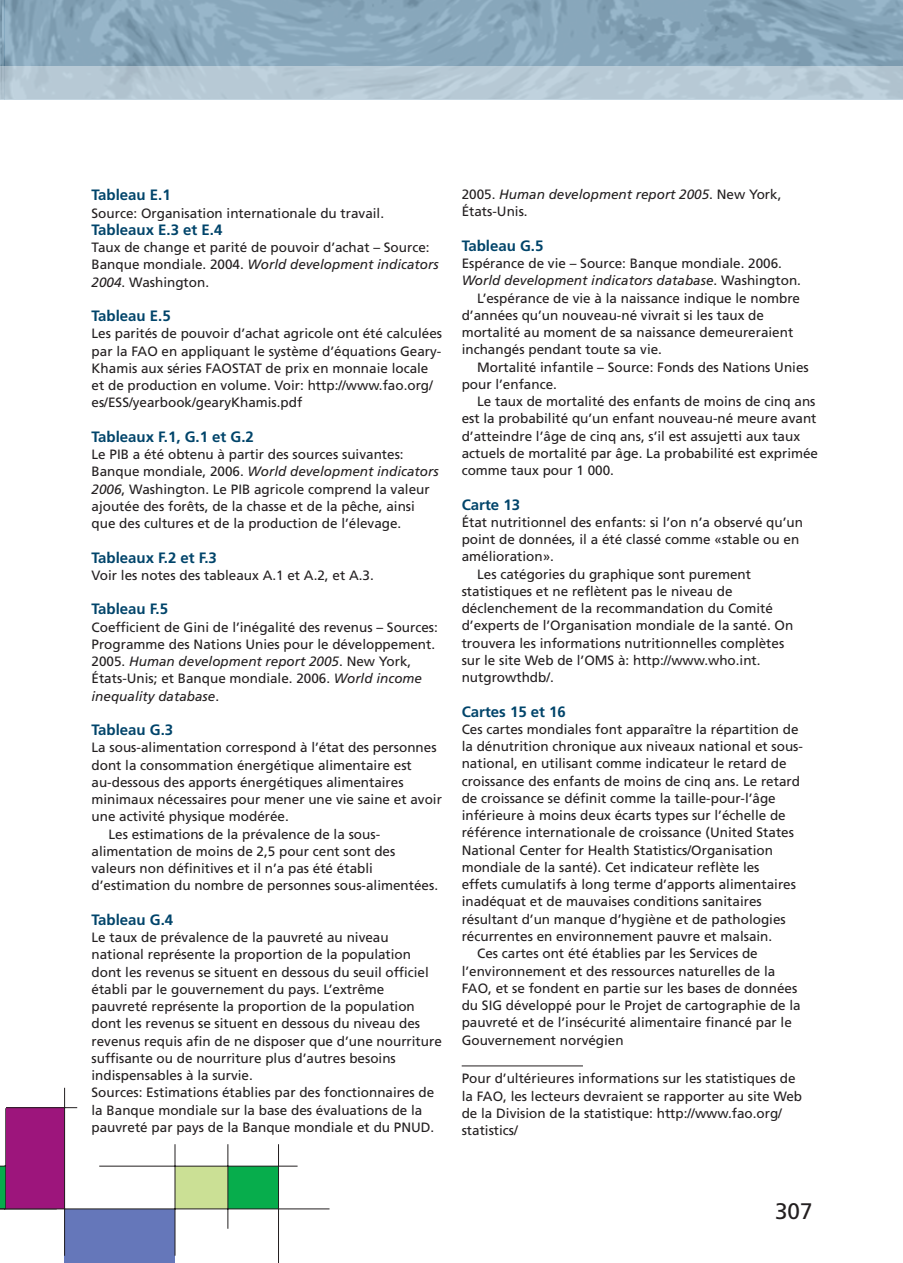
<style>
.page{position:relative;width:903px;height:1263px;background:#fff}
.page>*{position:absolute;margin:0;border:0;box-sizing:border-box;transform-origin:0 0}
.t1{font:22.5px "Frutiger LT Std";color:#231f20}
.t2{font:700 15px "Frutiger LT Std";color:#00446a}
.t3{font:13.5px/17.2px "Frutiger LT Std";color:#231f20}
.t4{font:italic 13.5px/17.2px "Frutiger LT Std";color:#231f20}
.s1{font-style:italic}
.s2{font-style:normal}
</style>
<div class="page">
<svg style="left:0;top:3px;width:5px;height:63px"></svg>
<svg style="left:0;top:66px;width:5px;height:34px"></svg>
<div style="left:0;top:1166px;width:5px;height:43px;background:#07ad4c"></div>
<hr style="left:0;top:1144px;width:1px;height:119px;background:#231f20">
<svg style="left:5px;top:0;width:898px;height:66px;background:#88a6ba"></svg>
<div style="left:5px;top:66px;width:898px;height:34px;background:#b7c9d5"></div>
<hr style="left:5px;top:1144px;width:1px;height:119px;background:#231f20">
<div style="left:64px;top:1209px;width:111px;height:54px;background:#6577ba"></div>
<div style="left:6px;top:1108px;width:58px;height:101px;background:#9d157c"></div>
<div style="left:175px;top:1166px;width:53px;height:43px;background:#cbe095"></div>
<div style="left:228px;top:1166px;width:51px;height:43px;background:#07ad4c"></div>
<hr style="left:5px;top:1209px;width:325px;height:1px;background:#231f20">
<hr style="left:6px;top:1107px;width:71px;height:1px;background:#231f20">
<hr style="left:64px;top:1088px;width:1px;height:168px;background:#231f20">
<hr style="left:175px;top:1144px;width:1px;height:112px;background:#231f20">
<hr style="left:228px;top:1144px;width:1px;height:85px;background:#231f20">
<hr style="left:278px;top:1144px;width:1px;height:119px;background:#231f20">
<hr style="left:99px;top:1166px;width:199px;height:1px;background:#231f20">
<hr style="left:462px;top:1066px;width:121px;height:1px;background:#231f20">
<svg style="left:0;top:0;width:6px;height:3px"></svg>
<svg style="left:897px;top:0;width:6px;height:3px"></svg>
<p class="t2" style="left:92px;top:186px;width:81px">Tableau E.1</p>
<p class="t3" style="left:92px;top:204px;width:294px">Source: Organisation internationale du travail.</p>
<p class="t2" style="left:92px;top:221px;width:132px">Tableaux E.3 et E.4</p>
<p class="t3" style="left:92px;top:239px;width:349px">Taux de change et parité de pouvoir d’achat – Source:<br>Banque mondiale. 2004. <span class="s1">World development indicators<br>2004</span>. Washington.</p>
<p class="t2" style="left:92px;top:307px;width:81px">Tableau E.5</p>
<p class="t3" style="left:92px;top:325px;width:352px">Les parités de pouvoir d’achat agricole ont été calculées par la FAO en appliquant le système d’équations Geary-Khamis aux séries FAOSTAT de prix en monnaie locale et de production en volume. Voir: http://www.fao.org/ es/ESS/yearbook/gearyKhamis.pdf</p>
<p class="t2" style="left:92px;top:428px;width:164px">Tableaux F.1, G.1 et G.2</p>
<p class="t3" style="left:92px;top:446px;width:349px">Le PIB a été obtenu à partir des sources suivantes:<br>Banque mondiale, 2006. <span class="s1">World development indicators 2006</span>, Washington. Le PIB agricole comprend la valeur ajoutée des forêts, de la chasse et de la pêche, ainsi que des cultures et de la production de l’élevage.</p>
<p class="t2" style="left:92px;top:549px;width:127px">Tableaux F.2 et F.3</p>
<p class="t3" style="left:92px;top:567px;width:284px">Voir les notes des tableaux A.1 et A.2, et A.3.</p>
<p class="t2" style="left:92px;top:600px;width:78px">Tableau F.5</p>
<p class="t3" style="left:92px;top:618px;width:348px">Coefficient de Gini de l’inégalité des revenus – Sources:<br>Programme des Nations Unies pour le développement.<br>2005. <span class="s1">Human development report 2005</span>. New York, États-Unis; et Banque mondiale. 2006. <span class="s1">World income inequality database</span>.</p>
<p class="t2" style="left:92px;top:721px;width:83px">Tableau G.3</p>
<p class="t3" style="left:92px;top:739px;width:347px">La sous-alimentation correspond à l’état des personnes</p>
<p class="t3" style="left:92px;top:756px;width:322px">dont la consommation énergétique alimentaire est</p>
<p class="t3" style="left:92px;top:774px;width:314px">au-dessous des apports énergétiques alimentaires</p>
<p class="t3" style="left:92px;top:791px;width:352px">minimaux nécessaires pour mener une vie saine et avoir</p>
<p class="t3" style="left:92px;top:808px;width:199px">une activité physique modérée.</p>
<p class="t3" style="left:109px;top:825px;width:273px">Les estimations de la prévalence de la sous-</p>
<p class="t3" style="left:92px;top:843px;width:305px">alimentation de moins de 2,5 pour cent sont des</p>
<p class="t3" style="left:92px;top:860px;width:283px">valeurs non définitives et il n’a pas été établi</p>
<p class="t3" style="left:92px;top:877px;width:348px">d’estimation du nombre de personnes sous-alimentées.</p>
<p class="t2" style="left:92px;top:911px;width:83px">Tableau G.4</p>
<p class="t3" style="left:92px;top:929px;width:352px">Le taux de prévalence de la pauvreté au niveau national représente la proportion de la population dont les revenus se situent en dessous du seuil officiel établi par le gouvernement du pays. L’extrême pauvreté représente la proportion de la population dont les revenus se situent en dessous du niveau des revenus requis afin de ne disposer que d’une nourriture suffisante ou de nourriture plus d’autres besoins indispensables à la survie.<br>Sources: Estimations établies par des fonctionnaires de la Banque mondiale sur la base des évaluations de la pauvreté par pays de la Banque mondiale et du PNUD.</p>
<p class="t4" style="left:462px;top:186px;width:321px"><span class="s2">2005.</span> Human development report 2005<span class="s2">. New York,<br>États-Unis.</span></p>
<p class="t2" style="left:462px;top:237px;width:83px">Tableau G.5</p>
<p class="t3" style="left:462px;top:255px;width:322px">Espérance de vie – Source: Banque mondiale. 2006.</p>
<p class="t4" style="left:462px;top:272px;width:341px">World development indicators database<span class="s2">. Washington.</span></p>
<p class="t3" style="left:477px;top:289px;width:324px">L’espérance de vie à la naissance indique le nombre</p>
<p class="t3" style="left:462px;top:307px;width:304px">d’années qu’un nouveau-né vivrait si les taux de</p>
<p class="t3" style="left:462px;top:324px;width:333px">mortalité au moment de sa naissance demeureraient</p>
<p class="t3" style="left:462px;top:341px;width:202px">inchangés pendant toute sa vie.</p>
<p class="t3" style="left:477px;top:358px;width:333px">Mortalité infantile – Source: Fonds des Nations Unies</p>
<p class="t3" style="left:462px;top:376px;width:97px">pour l’enfance.</p>
<p class="t3" style="left:477px;top:393px;width:340px">Le taux de mortalité des enfants de moins de cinq ans</p>
<p class="t3" style="left:462px;top:410px;width:356px">est la probabilité qu’un enfant nouveau-né meure avant</p>
<p class="t3" style="left:462px;top:427px;width:340px">d’atteindre l’âge de cinq ans, s’il est assujetti aux taux</p>
<p class="t3" style="left:462px;top:445px;width:358px">actuels de mortalité par âge. La probabilité est exprimée</p>
<p class="t3" style="left:462px;top:462px;width:154px">comme taux pour 1 000.</p>
<p class="t2" style="left:462px;top:496px;width:60px">Carte 13</p>
<p class="t3" style="left:462px;top:514px;width:343px">État nutritionnel des enfants: si l’on n’a observé qu’un</p>
<p class="t3" style="left:462px;top:531px;width:339px">point de données, il a été classé comme «stable ou en</p>
<p class="t3" style="left:462px;top:548px;width:94px">amélioration».</p>
<p class="t3" style="left:477px;top:565px;width:275px">Les catégories du graphique sont purement</p>
<p class="t3" style="left:462px;top:583px;width:272px">statistiques et ne reflètent pas le niveau de</p>
<p class="t3" style="left:462px;top:600px;width:313px">déclenchement de la recommandation du Comité</p>
<p class="t3" style="left:462px;top:617px;width:333px">d’experts de l’Organisation mondiale de la santé. On</p>
<p class="t3" style="left:462px;top:634px;width:324px">trouvera les informations nutritionnelles complètes</p>
<p class="t3" style="left:462px;top:652px;width:300px">sur le site Web de l’OMS à: http://www.who.int.</p>
<p class="t3" style="left:462px;top:669px;width:94px">nutgrowthdb/.</p>
<p class="t2" style="left:462px;top:703px;width:106px">Cartes 15 et 16</p>
<p class="t3" style="left:462px;top:721px;width:338px">Ces cartes mondiales font apparaître la répartition de</p>
<p class="t3" style="left:462px;top:738px;width:343px">la dénutrition chronique aux niveaux national et sous-</p>
<p class="t3" style="left:462px;top:755px;width:326px">national, en utilisant comme indicateur le retard de</p>
<p class="t3" style="left:462px;top:772px;width:340px">croissance des enfants de moins de cinq ans. Le retard</p>
<p class="t3" style="left:462px;top:790px;width:316px">de croissance se définit comme la taille-pour-l’âge</p>
<p class="t3" style="left:462px;top:807px;width:326px">inférieure à moins deux écarts types sur l’échelle de</p>
<p class="t3" style="left:462px;top:824px;width:334px">référence internationale de croissance (United States</p>
<p class="t3" style="left:462px;top:841px;width:313px">National Center for Health Statistics/Organisation</p>
<p class="t3" style="left:462px;top:859px;width:299px">mondiale de la santé). Cet indicateur reflète les</p>
<p class="t3" style="left:462px;top:876px;width:336px">effets cumulatifs à long terme d’apports alimentaires</p>
<p class="t3" style="left:462px;top:893px;width:302px">inadéquat et de mauvaises conditions sanitaires</p>
<p class="t3" style="left:462px;top:910px;width:326px">résultant d’un manque d’hygiène et de pathologies</p>
<p class="t3" style="left:462px;top:928px;width:312px">récurrentes en environnement pauvre et malsain.</p>
<p class="t3" style="left:477px;top:945px;width:282px">Ces cartes ont été établies par les Services de</p>
<p class="t3" style="left:462px;top:962px;width:315px">l’environnement et des ressources naturelles de la</p>
<p class="t3" style="left:462px;top:980px;width:337px">FAO, et se fondent en partie sur les bases de données</p>
<p class="t3" style="left:462px;top:997px;width:341px">du SIG développé pour le Projet de cartographie de la</p>
<p class="t3" style="left:462px;top:1014px;width:332px">pauvreté et de l’insécurité alimentaire financé par le</p>
<p class="t3" style="left:462px;top:1031px;width:164px">Gouvernement norvégien</p>
<p class="t3" style="left:462px;top:1070px;width:342px">Pour d’ultérieures informations sur les statistiques de la FAO, les lecteurs devraient se rapporter au site Web de la Division de la statistique: http://www.fao.org/ statistics/</p>
<h1 class="t1" style="left:775px;top:1198px;width:39px">307</h1>
</div>
